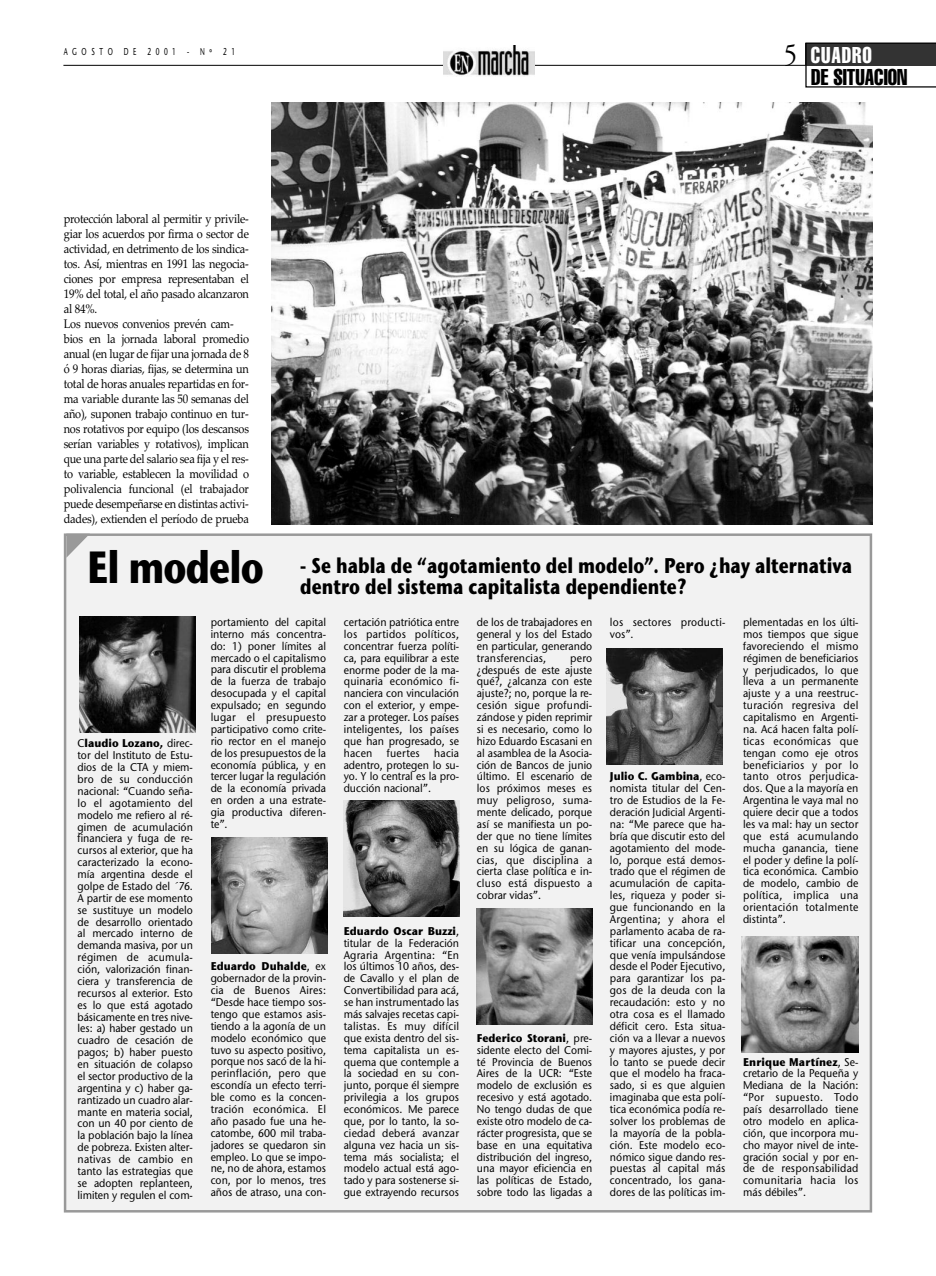
<style>
.page{position:relative;width:936px;height:1276px;background:#fff}
.page>*{position:absolute;margin:0;border:0;box-sizing:border-box;transform-origin:0 0}
.t1{font:30px "Adobe Garamond LT";color:#000;scale:.9 1}
.t2{font:22.5px "Helvetica LT Std Comp";color:#000;scale:.9 1}
.t3{font:22.5px "Helvetica LT Std Comp";letter-spacing:.045em;color:#fff;scale:.9 1}
.t4{font:21.25px/21.2px "Stone Sans ITCTT Bold";color:#000;scale:.8 1}
.t5{font:12.5px/15px "Palatino Linotype";letter-spacing:-.02em;color:#000;scale:.88 1}
.t6{font:11.25px/11.9px "Stone Sans ITCTT Medium";color:#000;text-align:justify;scale:.92 1}
.t7{font:11.25px "Stone Sans ITCTT Bold";color:#000;scale:.92 1}
.t8{font:11.25px/11.9px "Stone Sans ITCTT Medium";letter-spacing:.025em;color:#000;scale:.92 1}
.t9{font:10px "Stone Sans ITCTT Medium";letter-spacing:.705em;color:#000;scale:.65 1}
.s1{font-size:45px}
.s2{font-family:"Stone Sans ITCTT Medium"}
</style>
<div class="page">
<hr style="left:63px;top:65px;width:872px;height:1px;background:#000">
<img style="left:443px;top:45px;width:91px;height:32px">
<svg style="left:805px;top:43px;width:130px;height:45px"></svg>
<img style="left:271px;top:103px;width:601px;height:422px">
<div style="left:66px;top:536px;width:803px;height:674px;background:#f2f2f2"></div>
<svg style="left:66px;top:533px;width:24px;height:25px"></svg>
<img style="left:212px;top:837px;width:116px;height:116px">
<img style="left:80px;top:616px;width:115px;height:116px">
<img style="left:343px;top:800px;width:116px;height:116px">
<img style="left:476px;top:908px;width:116px;height:116px">
<img style="left:606px;top:648px;width:116px;height:116px">
<img style="left:742px;top:936px;width:115px;height:116px">
<p class="t9" style="left:64px;top:45px;width:265px">AGOSTO DE 2001 - Nº 21</p>
<h1 class="t1" style="left:783px;top:38px;width:16px">5</h1>
<h2 class="t3" style="left:810px;top:46px;width:69px">CUADRO</h2>
<h2 class="t2" style="left:811px;top:69px;width:108px">DE SITUACION</h2>
<p class="t5" style="left:64px;top:211px;width:212px">protección laboral al permitir y privile&shy;giar los acuerdos por firma o sector de actividad, en detrimento de los sindica&shy;tos. Así, mientras en 1991 las negocia&shy;ciones por empresa representaban el 19% del total, el año pasado alcanzaron al 84%.<br>Los nuevos convenios prevén cam&shy;bios en la jornada laboral promedio anual (en lugar de fijar una jornada de 8 ó 9 horas diarias, fijas, se determina un total de horas anuales repartidas en for&shy;ma variable durante las 50 semanas del año), suponen trabajo continuo en tur&shy;nos rotativos por equipo (los descansos serían variables y rotativos), implican que una parte del salario sea fija y el res&shy;to variable, establecen la movilidad o polivalencia funcional (el trabajador puede desempeñarse en distintas activi&shy;dades), extienden el período de prueba</p>
<h3 class="t4" style="left:300px;top:554px;width:691px;text-indent:-213px"><span class="s1">El modelo</span> - Se habla de “agotamiento del modelo”. Pero ¿hay alternativa dentro del sistema capitalista dependiente?</h3>
<p class="t7" style="left:78px;top:736px;width:127px"><span class="s2">C</span>laudio Lozano, <span class="s2">direc-</span></p>
<p class="t6" style="left:78px;top:749px;width:127px">tor del Instituto de Estu&shy;dios de la CTA y miem&shy;bro de su conducción nacional: “Cuando seña&shy;lo el agotamiento del modelo me refiero al ré&shy;gimen de acumulación financiera y fuga de re&shy;cursos al exterior, que ha caracterizado la econo&shy;mía argentina desde el golpe de Estado del ´76.<br>A partir de ese momento se sustituye un modelo de desarrollo orientado al mercado interno de demanda masiva, por un régimen de acumula&shy;ción, valorización finan&shy;ciera y transferencia de recursos al exterior. Esto es lo que está agotado básicamente en tres nive&shy;les: a) haber gestado un cuadro de cesación de pagos; b) haber puesto en situación de colapso el sector productivo de la argentina y c) haber ga&shy;rantizado un cuadro alar&shy;mante en materia social, con un 40 por ciento de la población bajo la línea de pobreza. Existen alter&shy;nativas de cambio en tanto las estrategias que se adopten replanteen, limiten y regulen el com-</p>
<p class="t6" style="left:211px;top:616px;width:127px">portamiento del capital interno más concentra&shy;do: 1) poner límites al mercado o el capitalismo para discutir el problema de la fuerza de trabajo desocupada y el capital expulsado; en segundo lugar el presupuesto participativo como crite&shy;rio rector en el manejo de los presupuestos de la economía pública, y en tercer lugar la regulación de la economía privada en orden a una estrate&shy;gia productiva diferen&shy;te”.</p>
<p class="t7" style="left:211px;top:959px;width:127px">Eduardo Duhalde<span class="s2">, ex</span></p>
<p class="t6" style="left:211px;top:972px;width:127px">gobernador de la provin&shy;cia de Buenos Aires: “Desde hace tiempo sos&shy;tengo que estamos asis&shy;tiendo a la agonía de un modelo económico que tuvo su aspecto positivo, porque nos sacó de la hi&shy;perinflación, pero que escondía un efecto terri&shy;ble como es la concen&shy;tración económica. El año pasado fue una he&shy;catombe, 600 mil traba&shy;jadores se quedaron sin empleo. Lo que se impo&shy;ne, no de ahora, estamos con, por lo menos, tres años de atraso, una con-</p>
<p class="t6" style="left:344px;top:616px;width:127px">certación patriótica entre los partidos políticos, concentrar fuerza políti&shy;ca, para equilibrar a este enorme poder de la ma&shy;quinaria económico fi&shy;nanciera con vinculación con el exterior, y empe&shy;zar a proteger. Los países inteligentes, los países que han progresado, se hacen</p>
<p class="t6" style="left:344px;top:746px;width:127px;text-indent:90px">hacia adentro, protegen lo su&shy;yo. Y lo central es la pro&shy;ducción nacional”.</p>
<p class="t8" style="left:387px;top:746px;width:37px">fuertes</p>
<p class="t7" style="left:344px;top:923px;width:127px">Eduardo Oscar Buzzi<span class="s2">,</span></p>
<p class="t6" style="left:344px;top:936px;width:127px">titular de la Federación Agraria Argentina: “En los últimos 10 años, des&shy;de Cavallo y el plan de Convertibilidad para acá, se han instrumentado las más salvajes recetas capi&shy;talistas. Es muy difícil que exista dentro del sis&shy;tema capitalista un es&shy;quema que contemple a la sociedad en su con&shy;junto, porque él siempre privilegia a los grupos económicos. Me parece que, por lo tanto, la so&shy;ciedad deberá avanzar alguna vez hacia un sis&shy;tema más socialista; el modelo actual está ago&shy;tado y para sostenerse si&shy;gue extrayendo recursos</p>
<p class="t6" style="left:477px;top:616px;width:127px">de los de trabajadores en general y los del Estado en particular, generando transferencias,</p>
<p class="t6" style="left:477px;top:651px;width:127px;text-indent:93px">pero ¿después de este ajuste qué?, ¿alcanza con este ajuste?; no, porque la re&shy;cesión sigue profundi&shy;zándose y piden reprimir si es necesario, como lo hizo Eduardo Escasani en al asamblea de la Asocia&shy;ción de Bancos de junio último. El escenario de los próximos meses es muy peligroso, suma&shy;mente delicado, porque así se manifiesta un po&shy;der que no tiene límites en su lógica de ganan&shy;cias, que disciplina a cierta clase política e in&shy;cluso está dispuesto a cobrar vidas”.</p>
<p class="t7" style="left:477px;top:1030px;width:127px">Federico Storani<span class="s2">, pre-</span></p>
<p class="t6" style="left:477px;top:1043px;width:127px">sidente electo del Comi&shy;té Provincia de Buenos Aires de la UCR: “Este modelo de exclusión es recesivo y está agotado.<br>No tengo dudas de que existe otro modelo de ca&shy;rácter progresista, que se base en una equitativa distribución del ingreso, una mayor eficiencia en las políticas de Estado, sobre todo las ligadas a</p>
<p class="t8" style="left:610px;top:616px;width:127px">los sectores producti&shy;vos”.</p>
<p class="t7" style="left:610px;top:769px;width:127px">Julio C. Gambina<span class="s2">, eco-</span></p>
<p class="t6" style="left:610px;top:782px;width:127px">nomista titular del Cen&shy;tro de Estudios de la Fe&shy;deración Judicial Argenti&shy;na: “Me parece que ha&shy;bría que discutir esto del agotamiento del mode&shy;lo, porque está demos&shy;trado que el régimen de acumulación de capita&shy;les, riqueza y poder si&shy;gue funcionando en la Argentina; y ahora el parlamento acaba de ra&shy;tificar una concepción, que venía impulsándose desde el Poder Ejecutivo, para garantizar los pa&shy;gos de la deuda con la recaudación: esto y no otra cosa es el llamado déficit cero. Esta situa&shy;ción va a llevar a nuevos y mayores ajustes, y por lo tanto se puede decir que el modelo ha fraca&shy;sado, si es que alguien imaginaba que esta polí&shy;tica económica podía re&shy;solver los problemas de la mayoría de la pobla&shy;ción. Este modelo eco&shy;nómico sigue dando res&shy;puestas al capital más concentrado, los gana&shy;dores de las políticas im-</p>
<p class="t6" style="left:743px;top:616px;width:127px">plementadas en los últi&shy;mos tiempos que sigue favoreciendo el mismo régimen de beneficiarios y perjudicados, lo que lleva a un permanente ajuste y a una reestruc&shy;turación regresiva del capitalismo en Argenti&shy;na. Acá hacen falta polí&shy;ticas económicas que tengan como eje otros beneficiarios y por lo tanto otros perjudica&shy;dos. Que a la mayoría en Argentina le vaya mal no quiere decir que a todos les va mal: hay un sector que está acumulando mucha ganancia, tiene el poder y define la polí&shy;tica económica. Cambio de modelo, cambio de política, implica una orientación totalmente distinta”.</p>
<p class="t7" style="left:743px;top:1054px;width:127px">Enrique Martínez<span class="s2">, Se-</span></p>
<p class="t6" style="left:743px;top:1067px;width:127px">cretario de la Pequeña y Mediana de la Nación: “Por supuesto. Todo país desarrollado tiene otro modelo en aplica&shy;ción, que incorpora mu&shy;cho mayor nivel de inte&shy;gración social y por en&shy;de de responsabilidad comunitaria hacia los más débiles”.</p>
</div>
